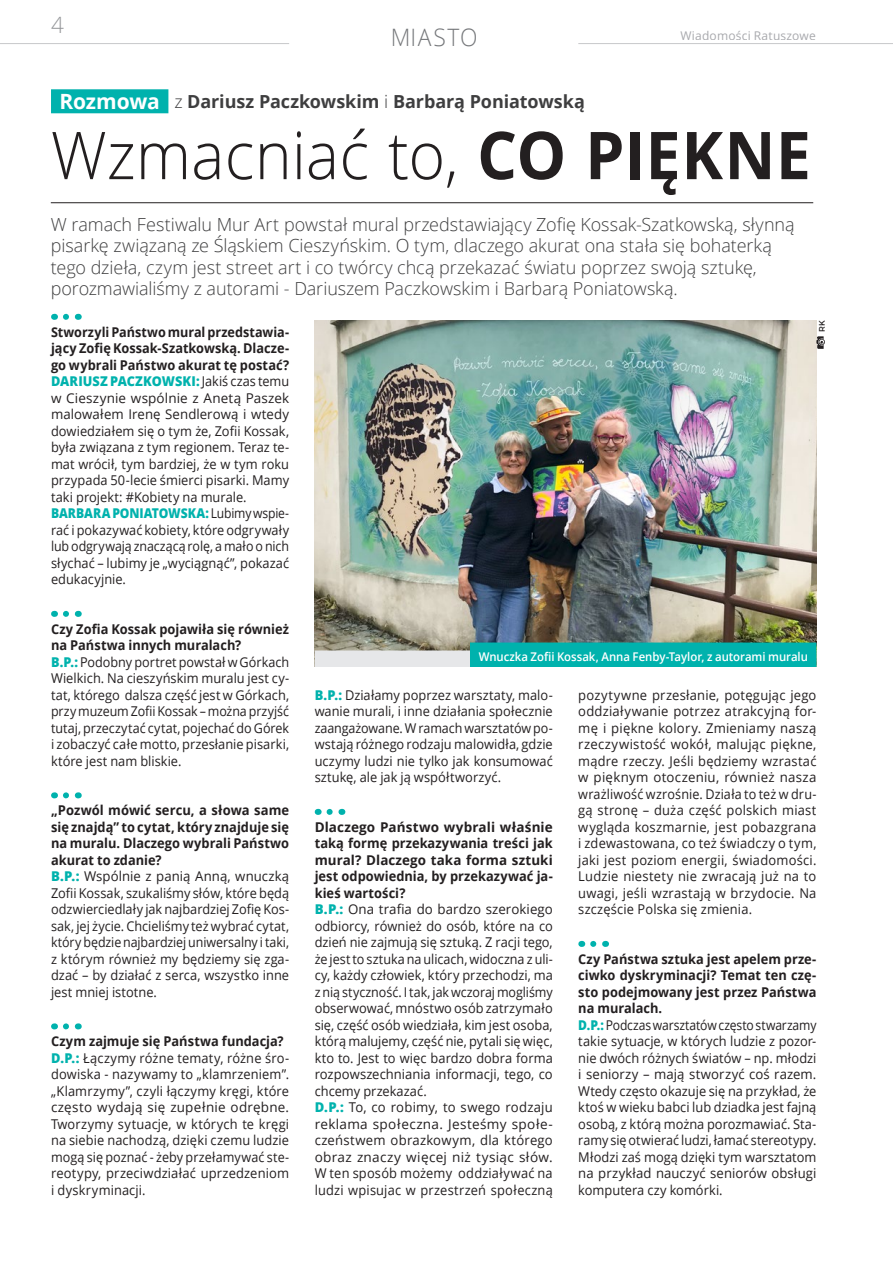
<style>
.page{position:relative;width:893px;height:1263px;background:#fff}
.page>*{position:absolute;margin:0;border:0;box-sizing:border-box;transform-origin:0 0}
.TYT_44_otw{font:300 66px "Open Sans";color:#231f20;scale:.95 1}
.t1{font:300 24px "Open Sans";letter-spacing:.06em;color:#76787b;scale:.95 1}
.t2{font:300 22.5px "Open Sans";color:#939598}
.Nadtytuł{font:700 21px "Open Sans";letter-spacing:-.01em;color:#fff}
.LEAD_light{font:300 18px/21.6px "Open Sans";letter-spacing:-.005em;color:#3e3e3f}
.LEAD_light-2{font:700 18px "Open Sans";letter-spacing:-.005em;color:#3e3e3f}
.BODY_tekst_BW{font:13.5px/16.5px "Open Sans";letter-spacing:.005em;color:#231f20;text-align:justify}
.BODY_tekst_BW-2{font:13.5px/16.5px "Open Sans";letter-spacing:.005em;color:#231f20;text-align:justify;scale:.9 1}
.BODY_tekst_BW-3{font:13.5px/16.5px "Open Sans";letter-spacing:.005em;color:#231f20;text-align:justify;scale:.94 1}
.BODY_tekst_BW-4{font:13.5px/16.5px "Open Sans";letter-spacing:.005em;color:#231f20;text-align:justify;scale:.95 1}
.BODY_tekst_BW-5{font:13.5px/16.5px "Open Sans";letter-spacing:.005em;color:#231f20;text-align:justify;scale:.96 1}
.ROZMOWA_pyt{font:700 13.5px/16.5px "Open Sans";color:#231f20;scale:.95 1}
.ROZMOWA_pyt-2{font:700 13.5px/16.5px "Open Sans";color:#231f20;text-align:justify}
.ROZMOWA_pyt-3{font:700 13.5px/16.5px "Open Sans";color:#231f20;text-align:justify;scale:.96 1}
.ROZMOWA_pyt-4{font:700 13.5px/16.5px "Open Sans";color:#231f20;text-align:justify;scale:.94 1}
.FOTO_podpis{font:600 12px "Open Sans";letter-spacing:-.005em;color:#fff;scale:.95 1}
.t3{font:12px "Open Sans";letter-spacing:.015em;color:#a8a9ad}
.FOTO_autor{font:8.1px "Montserrat";color:#231f20}
.s1{font-weight:300}
.s2{font-weight:700}
.s3{font-weight:800;color:#00b2ad}
</style>
<div class="page">
<hr style="left:0;top:43px;width:289px;height:1px;background:#c7c8ca">
<hr style="left:578px;top:43px;width:315px;height:1px;background:#c7c8ca">
<svg style="left:66px;top:314px;width:3px;height:6px"></svg>
<svg style="left:66px;top:611px;width:3px;height:6px"></svg>
<svg style="left:66px;top:792px;width:3px;height:6px"></svg>
<svg style="left:66px;top:1023px;width:3px;height:6px"></svg>
<svg style="left:330px;top:809px;width:3px;height:6px"></svg>
<svg style="left:593px;top:941px;width:4px;height:6px"></svg>
<div style="left:51px;top:89px;width:117px;height:24px;background:#00b2ad"></div>
<hr style="left:51px;top:202px;width:762px;height:1px;background:#231f20">
<img style="left:315px;top:320px;width:501px;height:330px">
<div style="left:315px;top:650px;width:501px;height:17px;background:#e6e7e9"></div>
<div style="left:470px;top:642px;width:346px;height:25px;background:#00b2ad"></div>
<svg style="left:816px;top:336px;width:9px;height:13px"></svg>
<h3 class="t2" style="left:51px;top:9px;width:14px">4</h3>
<h2 class="t1" style="left:390px;top:21px;width:93px">MIASTO</h2>
<p class="t3" style="left:680px;top:27px;width:137px">Wiadomości Ratuszowe</p>
<p class="Nadtytuł" style="left:60px;top:87px;width:102px">Rozmowa</p>
<p class="LEAD_light-2" style="left:174px;top:88px;width:412px"><span class="s1">z</span> Dariusz Paczkowskim <span class="s1">i</span> Barbarą Poniatowską</p>
<p class="TYT_44_otw" style="left:51px;top:110px;width:802px">Wzmacniać to, <span class="s2">CO PIĘKNE</span></p>
<p class="LEAD_light" style="left:51px;top:213px;width:745px">W ramach Festiwalu Mur Art powstał mural przedstawiający Zofię Kossak-Szatkowską, słynną pisarkę związaną ze Śląskiem Cieszyńskim. O tym, dlaczego akurat ona stała się bohaterką tego dzieła, czym jest street art i co twórcy chcą przekazać światu poprzez swoją sztukę, porozmawialiśmy z autorami - Dariuszem Paczkowskim i Barbarą Poniatowską.</p>
<p class="ROZMOWA_pyt-4" style="left:51px;top:323px;width:255px">Stworzyli Państwo mural przedstawia&shy;jący Zofię Kossak-Szatkowską. Dlacze&shy;go wybrali Państwo akurat tę postać?</p>
<p class="BODY_tekst_BW-3" style="left:51px;top:373px;width:255px"><span class="s3">DARIUSZ PACZKOWSKI:</span> Jakiś czas temu w Cieszynie wspólnie z Anetą Paszek malowałem Irenę Sendlerową i wtedy dowiedziałem się o tym że, Zofii Kossak, była związana z tym regionem. Teraz te&shy;mat wrócił, tym bardziej, że w tym roku przypada 50-lecie śmierci pisarki. Mamy taki projekt: #Kobiety na murale.</p>
<p class="BODY_tekst_BW-2" style="left:51px;top:505px;width:266px"><span class="s3">BARBARA PONIATOWSKA:</span> Lubimy wspie&shy;rać i pokazywać kobiety, które odgrywały lub odgrywają znaczącą rolę, a mało o nich słychać – lubimy je „wyciągnąć”, pokazać edukacyjnie.</p>
<p class="ROZMOWA_pyt" style="left:51px;top:620px;width:252px">Czy Zofia Kossak pojawiła się również na Państwa innych muralach?</p>
<p class="BODY_tekst_BW-3" style="left:51px;top:653px;width:255px"><span class="s3">B.P.:</span> Podobny portret powstał w Górkach Wielkich. Na cieszyńskim muralu jest cy&shy;tat, którego dalsza część jest w Górkach, przy muzeum Zofii Kossak – można przyjść tutaj, przeczytać cytat, pojechać do Górek i zobaczyć całe motto, przesłanie pisarki, które jest nam bliskie.</p>
<p class="ROZMOWA_pyt-3" style="left:51px;top:802px;width:250px">„Pozwól mówić sercu, a słowa same się znajdą” to cytat, który znajduje się na muralu. Dlaczego wybrali Państwo akurat to zdanie?</p>
<p class="BODY_tekst_BW" style="left:51px;top:868px;width:240px"><span class="s3">B.P.:</span> Wspólnie z panią Anną, wnuczką Zofii Kossak, szukaliśmy słów, które będą odzwierciedlały jak najbardziej Zofię Kos&shy;sak, jej życie. Chcieliśmy też wybrać cytat, który będzie najbardziej uniwersalny i taki, z którym również my będziemy się zga&shy;dzać – by działać z serca, wszystko inne jest mniej istotne.</p>
<p class="ROZMOWA_pyt" style="left:51px;top:1033px;width:246px">Czym zajmuje się Państwa fundacja?</p>
<p class="BODY_tekst_BW-4" style="left:51px;top:1049px;width:252px"><span class="s3">D.P.:</span> Łączymy różne tematy, różne śro&shy;dowiska - nazywamy to „klamrzeniem”. „Klamrzymy”, czyli łączymy kręgi, które często wydają się zupełnie odrębne.<br>Tworzymy sytuacje, w których te kręgi na siebie nachodzą, dzięki czemu ludzie mogą się poznać - żeby przełamywać ste&shy;reotypy, przeciwdziałać uprzedzeniom i dyskryminacji.</p>
<p class="FOTO_autor" style="left:817px;top:332px;width:13px;rotate:-90deg">RK</p>
<p class="FOTO_podpis" style="left:479px;top:648px;width:348px">Wnuczka Zofii Kossak, Anna Fenby-Taylor, z autorami muralu</p>
<p class="BODY_tekst_BW-4" style="left:315px;top:686px;width:252px"><span class="s3">B.P.:</span> Działamy poprzez warsztaty, malo&shy;wanie murali, i inne działania społecznie zaangażowane. W ramach warsztatów po&shy;wstają różnego rodzaju malowidła, gdzie uczymy ludzi nie tylko jak konsumować sztukę, ale jak ją współtworzyć.</p>
<p class="ROZMOWA_pyt-2" style="left:315px;top:818px;width:240px">Dlaczego Państwo wybrali właśnie taką formę przekazywania treści jak mural? Dlaczego taka forma sztuki jest odpowiednia, by przekazywać ja&shy;kieś wartości?</p>
<p class="BODY_tekst_BW" style="left:315px;top:901px;width:240px"><span class="s3">B.P.:</span> Ona trafia do bardzo szerokiego odbiorcy, również do osób, które na co dzień nie zajmują się sztuką. Z racji tego, że jest to sztuka na ulicach, widoczna z uli&shy;cy, każdy człowiek, który przechodzi, ma z nią styczność. I tak, jak wczoraj mogliśmy obserwować, mnóstwo osób zatrzymało się, część osób wiedziała, kim jest osoba, którą malujemy, część nie, pytali się więc, kto to. Jest to więc bardzo dobra forma rozpowszechniania informacji, tego, co chcemy przekazać.</p>
<p class="BODY_tekst_BW" style="left:315px;top:1099px;width:240px"><span class="s3">D.P.:</span> To, co robimy, to swego rodzaju reklama społeczna. Jesteśmy społe&shy;czeństwem obrazkowym, dla którego obraz znaczy więcej niż tysiąc słów.<br>W ten sposób możemy oddziaływać na ludzi wpisujac w przestrzeń społeczną</p>
<p class="BODY_tekst_BW-5" style="left:578px;top:686px;width:250px">pozytywne przesłanie, potęgując jego oddziaływanie potrzez atrakcyjną for&shy;mę i piękne kolory. Zmieniamy naszą rzeczywistość wokół, malując piękne, mądre rzeczy. Jeśli będziemy wzrastać w pięknym otoczeniu, również nasza wrażliwość wzrośnie. Działa to też w dru&shy;gą stronę – duża część polskich miast wygląda koszmarnie, jest pobazgrana i zdewastowana, co też świadczy o tym, jaki jest poziom energii, świadomości.<br>Ludzie niestety nie zwracają już na to uwagi, jeśli wzrastają w brzydocie. Na szczęście Polska się zmienia.</p>
<p class="ROZMOWA_pyt" style="left:578px;top:950px;width:252px;text-align:justify">Czy Państwa sztuka jest apelem prze&shy;ciwko dyskryminacji? Temat ten czę&shy;sto podejmowany jest przez Państwa na muralach.</p>
<p class="BODY_tekst_BW-2" style="left:578px;top:1016px;width:266px"><span class="s3">D.P.:</span> Podczas warsztatów często stwarzamy takie sytuacje, w których ludzie z pozor&shy;nie dwóch różnych światów – np. młodzi i seniorzy – mają stworzyć coś razem.<br>Wtedy często okazuje się na przykład, że ktoś w wieku babci lub dziadka jest fajną osobą, z którą można porozmawiać. Sta&shy;ramy się otwierać ludzi, łamać stereotypy.<br>Młodzi zaś mogą dzięki tym warsztatom na przykład nauczyć seniorów obsługi komputera czy komórki.</p>
</div>
